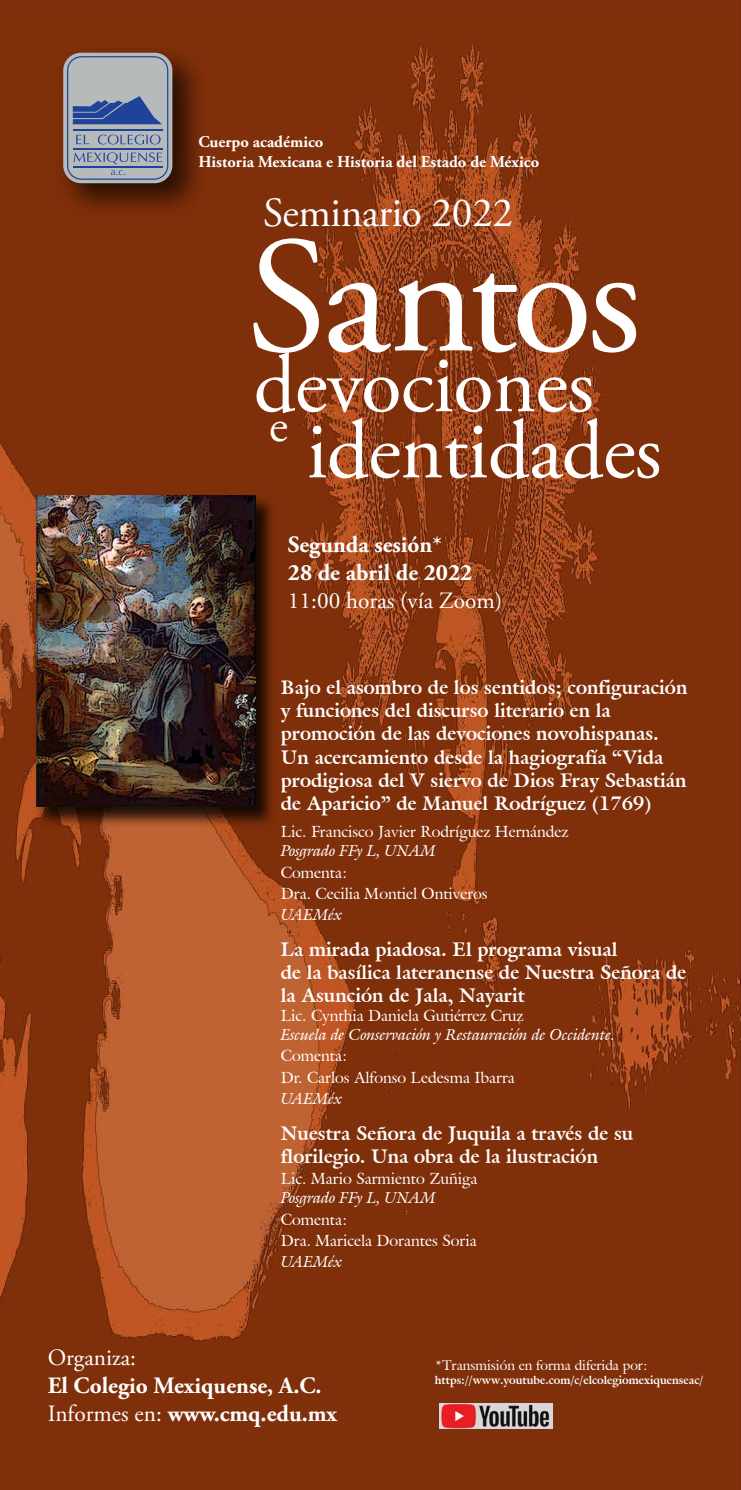
<style>
.page{position:relative;width:741px;height:1490px;background:#fff}
.page>*{position:absolute;margin:0;border:0;box-sizing:border-box;transform-origin:0 0}
.t1{font:165.55px "Adobe Garamond Pro";letter-spacing:-.03em;color:#fff}
.t2{font:82.77px "Adobe Garamond Pro";letter-spacing:-.01em;color:#fff}
.t3{font:47.6px "Adobe Garamond Pro";color:#fff}
.t4{font:41.39px "Adobe Garamond Pro";letter-spacing:-.01em;color:#fff}
.t5{font:700 23.36px/28px "Adobe Garamond Pro";color:#fff}
.t6{font:23.36px "Adobe Garamond Pro";color:#fff}
.t7{font:700 19.25px/23.1px "Galliard IT Cby BT";color:#fff}
.t8{font:700 16.45px/19.8px "Adobe Garamond Pro";color:#fff}
.t9{font:15.75px/21.3px "Galliard IT Cby BT";color:#fff}
.t10{font:italic 15.75px "Galliard IT Cby BT";color:#fff}
.t11{font:13.74px "Galliard IT Cby BT";color:#fff}
.t12{font:700 11.46px "Galliard IT Cby BT";color:#fff}
.s1{font-weight:400}
</style>
<div class="page">
<img style="left:0;top:0;width:741px;height:1490px">
<img style="left:46px;top:36px;width:169px;height:190px">
<div style="left:63px;top:53px;width:109px;height:130px;background:#b6babb;border-radius:18px"></div>
<svg style="left:67px;top:56px;width:101px;height:124px"></svg>
<img style="left:439px;top:1403px;width:113px;height:25px">
<img style="left:31px;top:490px;width:250px;height:342px">
<img style="left:36px;top:496px;width:220px;height:311px">
<p class="t8" style="left:198px;top:133px;width:342px">Cuerpo académico<br>Historia Mexicana e Historia del Estado de México</p>
<h3 class="t4" style="left:263px;top:188px;width:251px">Seminario 2022</h3>
<h1 class="t1" style="left:247px;top:198px;width:396px">Santos</h1>
<h2 class="t2" style="left:254px;top:335px;width:342px">devociones</h2>
<h3 class="t3" style="left:269px;top:397px;width:20px">e</h3>
<h2 class="t2" style="left:306px;top:401px;width:357px">identidades</h2>
<p class="t5" style="left:288px;top:531px;width:186px">Segunda sesión*<br>28 de abril de 2022</p>
<p class="t6" style="left:288px;top:586px;width:216px">11:00 horas (vía Zoom)</p>
<p class="t7" style="left:281px;top:676px;width:408px">Bajo el asombro de los sentidos; configuración y funciones del discurso literario en la promoción de las devociones novohispanas.<br>Un acercamiento desde la hagiografía “Vida prodigiosa del V siervo de Dios Fray Sebastián de Aparicio” de Manuel Rodríguez (1769)</p>
<p class="t9" style="left:281px;top:821px;width:289px">Lic. Francisco Javier Rodríguez Hernández</p>
<p class="t10" style="left:281px;top:840px;width:156px">Posgrado FFy L, UNAM</p>
<p class="t9" style="left:281px;top:861px;width:208px">Comenta:<br>Dra. Cecilia Montiel Ontiveros</p>
<p class="t10" style="left:281px;top:904px;width:63px">UAEMéx</p>
<p class="t7" style="left:281px;top:938px;width:407px">La mirada piadosa. El programa visual<br>de la basílica lateranense de Nuestra Señora de la Asunción de Jala, Nayarit</p>
<p class="t9" style="left:281px;top:1005px;width:244px">Lic. Cynthia Daniela Gutiérrez Cruz</p>
<p class="t10" style="left:281px;top:1024px;width:336px">Escuela de Conservación y Restauración de Occidente.</p>
<p class="t9" style="left:281px;top:1045px;width:236px">Comenta:<br>Dr. Carlos Alfonso Ledesma Ibarra</p>
<p class="t10" style="left:281px;top:1088px;width:63px">UAEMéx</p>
<p class="t7" style="left:281px;top:1121px;width:354px">Nuestra Señora de Juquila a través de su florilegio. Una obra de la ilustración</p>
<p class="t9" style="left:281px;top:1168px;width:198px">Lic. Mario Sarmiento Zuñiga</p>
<p class="t10" style="left:281px;top:1187px;width:156px">Posgrado FFy L, UNAM</p>
<p class="t9" style="left:281px;top:1208px;width:197px">Comenta:<br>Dra. Maricela Dorantes Soria</p>
<p class="t10" style="left:281px;top:1251px;width:63px">UAEMéx</p>
<p class="t6" style="left:48px;top:1343px;width:90px">Organiza:</p>
<p class="t5" style="left:48px;top:1372px;width:291px">El Colegio Mexiquense, A.C.<br><span class="s1">Informes en:</span> www.cmq.edu.mx</p>
<p class="t11" style="left:435px;top:1356px;width:214px">*Transmisión en forma diferida por:</p>
<p class="t12" style="left:435px;top:1372px;width:270px">https://www.youtube.com/c/elcolegiomexiquenseac/</p>
</div>
